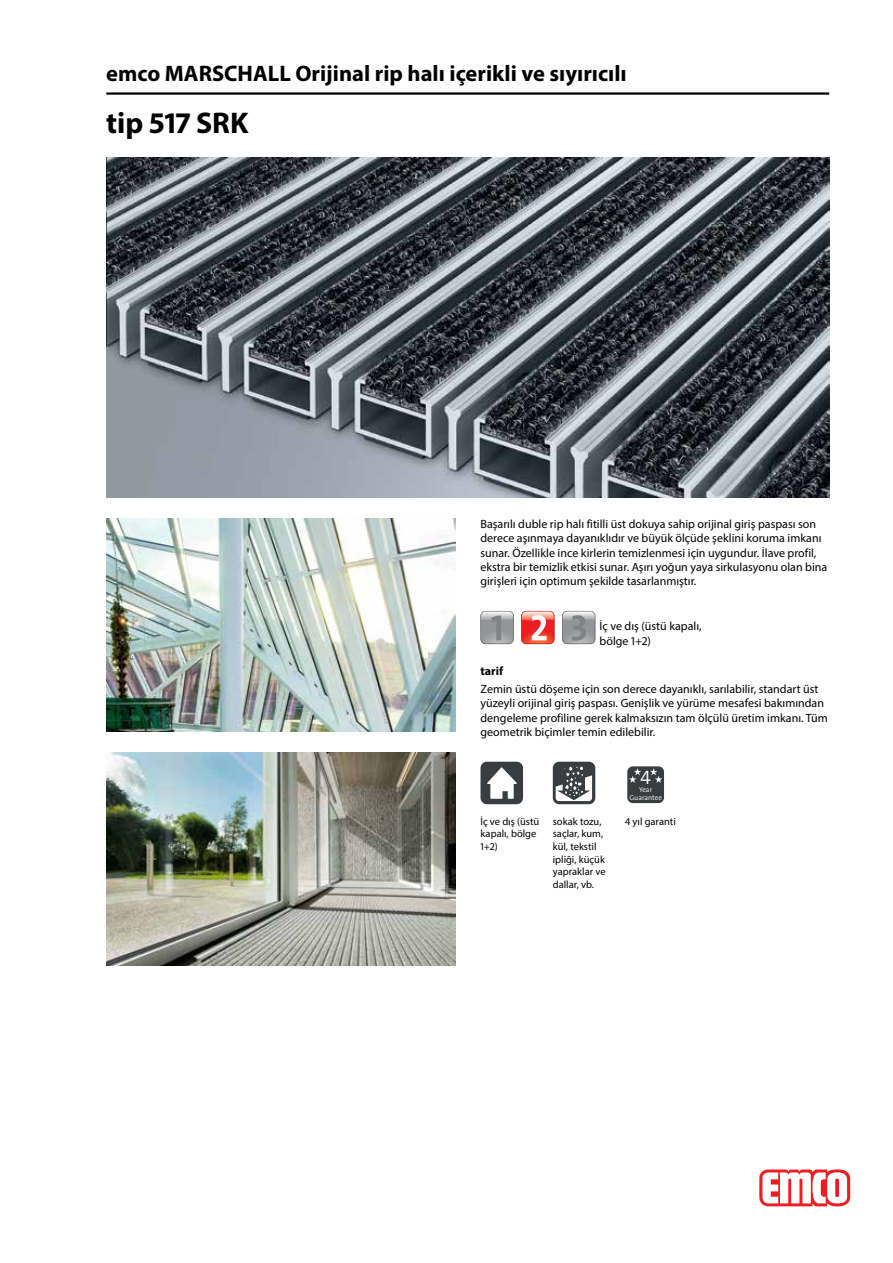
<style>
.page{position:relative;width:893px;height:1263px;background:#fff}
.page>*{position:absolute;margin:0;border:0;box-sizing:border-box;transform-origin:0 0}
.t1{font:700 30px "Myriad Pro";color:#000}
.t2{font:700 22.5px "Myriad Pro";color:#000}
.t3{font:300 19.5px "The Sans Os F";color:#fff}
.t4{font:12px/14.4px "Myriad Pro";color:#000}
.t5{font:700 12px "Myriad Pro";color:#000}
.t6{font:10.5px/12.6px "Myriad Pro";color:#000}
.t7{font:300 7.05px/7.8px "The Sans Os F";color:#fff;text-align:center}
</style>
<div class="page">
<img style="left:106px;top:157px;width:723px;height:340px">
<hr style="left:106px;top:92px;width:723px;height:3px;background:#000">
<svg style="left:759px;top:1169px;width:91px;height:37px"></svg>
<img style="left:106px;top:519px;width:349px;height:212px">
<img style="left:106px;top:753px;width:349px;height:212px">
<svg style="left:521px;top:611px;width:33px;height:33px"></svg>
<svg style="left:562px;top:611px;width:33px;height:33px"></svg>
<svg style="left:480px;top:611px;width:34px;height:33px"></svg>
<div style="left:480px;top:762px;width:43px;height:42px;background:#3a3d40;border-radius:6px"></div>
<svg style="left:487px;top:767px;width:30px;height:32px"></svg>
<div style="left:553px;top:762px;width:42px;height:42px;background:#3a3d40;border-radius:6px"></div>
<svg style="left:556px;top:766px;width:36px;height:35px"></svg>
<div style="left:627px;top:766px;width:37px;height:37px;background:#3a3d40;border-radius:5px"></div>
<svg style="left:629px;top:768px;width:12px;height:15px"></svg>
<svg style="left:650px;top:768px;width:12px;height:15px"></svg>
<h2 class="t2" style="left:106px;top:59px;width:522px">emco MARSCHALL Orijinal rip halı içerikli ve sıyırıcılı</h2>
<h1 class="t1" style="left:106px;top:103px;width:144px">tip 517 SRK</h1>
<p class="t4" style="left:480px;top:516px;width:348px">Başarılı duble rip halı fitilli üst dokuya sahip orijinal giriş paspası son derece aşınmaya dayanıklıdır ve büyük ölçüde şeklini koruma imkanı sunar. Özellikle ince kirlerin temizlenmesi için uygundur. İlave profil, ekstra bir temizlik etkisi sunar. Aşırı yoğun yaya sirkulasyonu olan bina girişleri için optimum şekilde tasarlanmıştır.</p>
<p class="t4" style="left:600px;top:619px;width:104px">İç ve dış (üstü kapalı, bölge 1+2)</p>
<p class="t5" style="left:480px;top:663px;width:24px">tarif</p>
<p class="t4" style="left:480px;top:681px;width:349px">Zemin üstü döşeme için son derece dayanıklı, sarılabilir, standart üst yüzeyli orijinal giriş paspası. Genişlik ve yürüme mesafesi bakımından dengeleme profiline gerek kalmaksızın tam ölçülü üretim imkanı. Tüm geometrik biçimler temin edilebilir.</p>
<p class="t6" style="left:480px;top:815px;width:60px">İç ve dış (üstü kapalı, bölge<br>1+2)</p>
<p class="t6" style="left:553px;top:815px;width:54px">sokak tozu, saçlar, kum, kül, tekstil ipliği, küçük yapraklar ve dallar, vb.</p>
<h3 class="t3" style="left:640px;top:765px;width:12px">4</h3>
<p class="t7" style="left:629px;top:785px;width:34px">Year<br>Guarantee</p>
<p class="t6" style="left:625px;top:815px;width:52px">4 yıl garanti</p>
</div>
